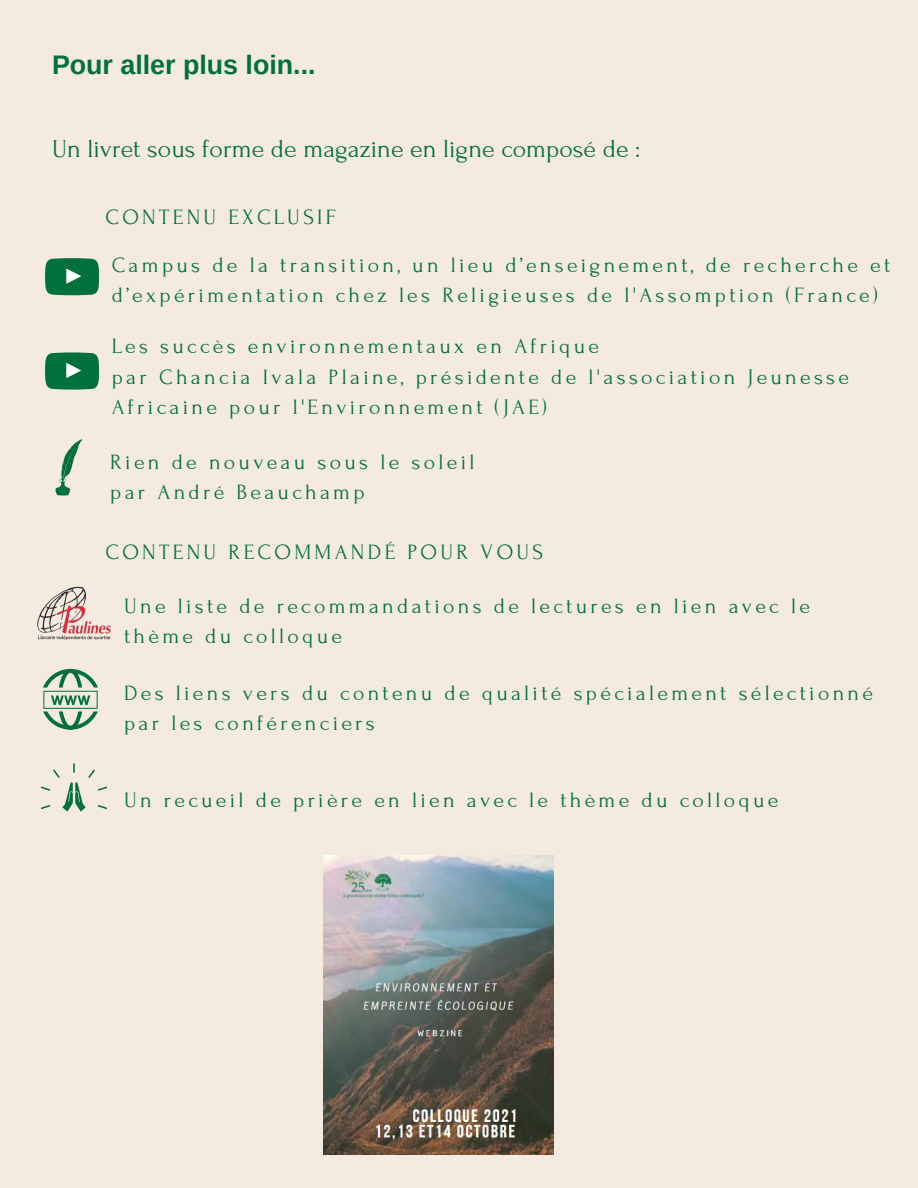
<style>
.page{position:relative;width:918px;height:1188px;background:#f4eae0}
.page>*{position:absolute;margin:0;border:0;box-sizing:border-box;transform-origin:0 0}
.t1{font:700 26.85px "Arimo";color:#00703c}
.t2{font:25.8px "Forum";color:#00703c}
.t3{font:21.9px/30.3px "Forum";letter-spacing:.15em;color:#00703c}
</style>
<div class="page">
<svg style="left:45px;top:258px;width:54px;height:37px;background:#1b7e4f"></svg>
<svg style="left:45px;top:352px;width:54px;height:38px;background:#208153"></svg>
<svg style="left:56px;top:439px;width:27px;height:56px"></svg>
<img style="left:37px;top:586px;width:74px;height:54px">
<svg style="left:43px;top:669px;width:55px;height:61px"></svg>
<svg style="left:41px;top:763px;width:66px;height:49px"></svg>
<img style="left:324px;top:855px;width:229px;height:300px">
<p class="t1" style="left:52px;top:50px;width:265px">Pour aller plus loin...</p>
<p class="t2" style="left:52px;top:135px;width:590px">Un livret sous forme de magazine en ligne composé de :</p>
<p class="t3" style="left:106px;top:202px;width:232px">CONTENU EXCLUSIF</p>
<p class="t3" style="left:112px;top:250px;width:780px">Campus de la transition, un lieu d’enseignement, de recherche et d’expérimentation chez les Religieuses de l'Assomption (France)</p>
<p class="t3" style="left:112px;top:331px;width:489px">Les succès environnementaux en Afrique</p>
<p class="t3" style="left:112px;top:362px;width:739px">par Chancia Ivala Plaine, présidente de l'association Jeunesse<br>Africaine pour l'Environnement (JAE)</p>
<p class="t3" style="left:110px;top:447px;width:366px">Rien de nouveau sous le soleil</p>
<p class="t3" style="left:110px;top:477px;width:256px">par André Beauchamp</p>
<p class="t3" style="left:106px;top:538px;width:439px">CONTENU RECOMMANDÉ POUR VOUS</p>
<p class="t3" style="left:124px;top:591px;width:687px">Une liste de recommandations de lectures en lien avec le thème du colloque</p>
<p class="t3" style="left:124px;top:678px;width:751px">Des liens vers du contenu de qualité spécialement sélectionné par les conférenciers</p>
<p class="t3" style="left:124px;top:785px;width:656px">Un recueil de prière en lien avec le thème du colloque</p>
</div>
